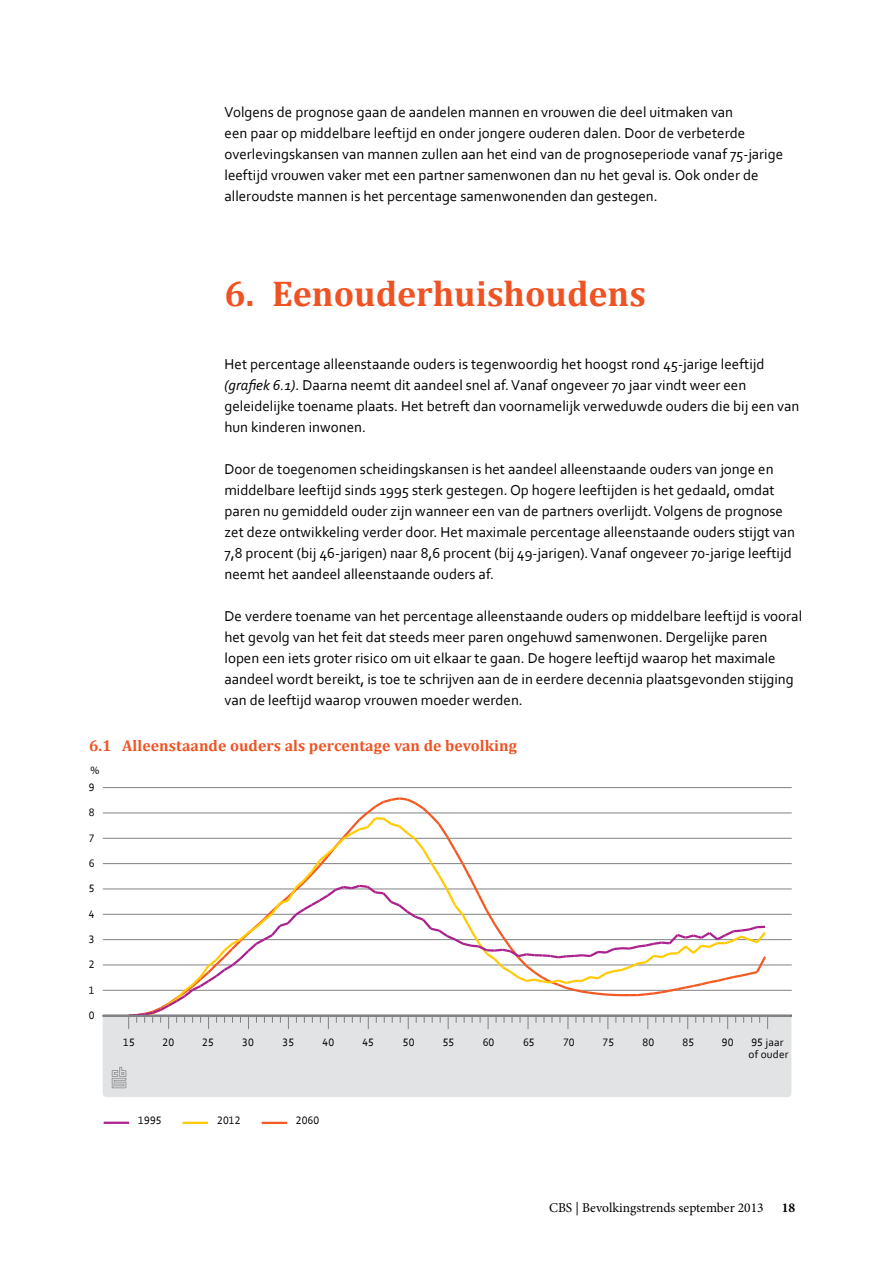
<style>
.page{position:relative;width:893px;height:1263px;background:#fff}
.page>*{position:absolute;margin:0;border:0;box-sizing:border-box;transform-origin:0 0}
.t1{font:700 36px "Cambria";color:#f05323}
.t2{font:700 15.75px "Cambria";letter-spacing:.005em;color:#f05323}
.t3{font:15px/21px "Corbel";color:#000}
.t4{font:13.5px "Minion Pro";color:#000}
.t5{font:700 13.5px "Minion Pro";color:#000}
.t6{font:11.25px/12px "Corbel";letter-spacing:.01em;color:#000}
.t7{font:11.25px "Myriad Pro";color:#000}
.s1{font-style:italic}
</style>
<div class="page">
<div style="left:103px;top:1017px;width:688px;height:80px;background:#e2e3e4"></div>
<svg style="left:112px;top:1067px;width:14px;height:21px"></svg>
<hr style="left:104px;top:1122px;width:25px;height:2px;background:#ab218e">
<hr style="left:262px;top:1122px;width:25px;height:2px;background:#f15a22">
<hr style="left:182px;top:1122px;width:26px;height:2px;background:#ffcb05">
<hr style="left:103px;top:990px;width:689px;height:1px;background:#808285">
<hr style="left:103px;top:965px;width:689px;height:1px;background:#808285">
<hr style="left:103px;top:939px;width:689px;height:1px;background:#808285">
<hr style="left:103px;top:914px;width:689px;height:1px;background:#808285">
<hr style="left:103px;top:889px;width:689px;height:1px;background:#808285">
<hr style="left:103px;top:863px;width:689px;height:1px;background:#808285">
<hr style="left:103px;top:838px;width:689px;height:1px;background:#808285">
<hr style="left:103px;top:813px;width:689px;height:1px;background:#808285">
<hr style="left:103px;top:787px;width:689px;height:1px;background:#808285">
<svg style="left:126px;top:797px;width:642px;height:232px"></svg>
<hr style="left:103px;top:1015px;width:689px;height:2px;background:#808285">
<p class="t3" style="left:225px;top:101px;width:560px">Volgens de prognose gaan de aandelen mannen en vrouwen die deel uitmaken van<br>een paar op middelbare leeftijd en onder jongere ouderen dalen. Door de verbeterde overlevingskansen van mannen zullen aan het eind van de prognoseperiode vanaf 75-jarige leeftijd vrouwen vaker met een partner samenwonen dan nu het geval is. Ook onder de alleroudste mannen is het percentage samenwonenden dan gestegen.</p>
<h1 class="t1" style="left:225px;top:268px;width:423px">6. Eenouderhuishoudens</h1>
<p class="t3" style="left:225px;top:353px;width:576px">Het percentage alleenstaande ouders is tegenwoordig het hoogst rond 45-jarige leeftijd <span class="s1">(grafiek 6.1)</span>. Daarna neemt dit aandeel snel af. Vanaf ongeveer 70 jaar vindt weer een geleidelijke toename plaats. Het betreft dan voornamelijk verweduwde ouders die bij een van hun kinderen inwonen.</p>
<p class="t3" style="left:225px;top:458px;width:572px">Door de toegenomen scheidingskansen is het aandeel alleenstaande ouders van jonge en middelbare leeftijd sinds 1995 sterk gestegen. Op hogere leeftijden is het gedaald, omdat paren nu gemiddeld ouder zijn wanneer een van de partners overlijdt. Volgens de prognose zet deze ontwikkeling verder door. Het maximale percentage alleenstaande ouders stijgt van 7,8 procent (bij 46-jarigen) naar 8,6 procent (bij 49-jarigen). Vanaf ongeveer 70-jarige leeftijd neemt het aandeel alleenstaande ouders af.</p>
<p class="t3" style="left:225px;top:605px;width:579px">De verdere toename van het percentage alleenstaande ouders op middelbare leeftijd is vooral het gevolg van het feit dat steeds meer paren ongehuwd samenwonen. Dergelijke paren lopen een iets groter risico om uit elkaar te gaan. De hogere leeftijd waarop het maximale aandeel wordt bereikt, is toe te schrijven aan de in eerdere decennia plaatsgevonden stijging van de leeftijd waarop vrouwen moeder werden.</p>
<p class="t2" style="left:89px;top:736px;width:429px">6.1 Alleenstaande ouders als percentage van de bevolking</p>
<p class="t7" style="left:90px;top:763px;width:10px">%</p>
<p class="t6" style="left:89px;top:781px;width:7px">9</p>
<p class="t6" style="left:89px;top:806px;width:7px">8</p>
<p class="t6" style="left:89px;top:831px;width:7px">7</p>
<p class="t6" style="left:89px;top:857px;width:7px">6</p>
<p class="t6" style="left:89px;top:882px;width:7px">5</p>
<p class="t6" style="left:89px;top:907px;width:7px">4</p>
<p class="t6" style="left:89px;top:933px;width:7px">3</p>
<p class="t6" style="left:89px;top:958px;width:7px">2</p>
<p class="t6" style="left:89px;top:984px;width:7px">1</p>
<p class="t6" style="left:89px;top:1009px;width:7px">0</p>
<p class="t6" style="left:123px;top:1036px;width:13px">15</p>
<p class="t6" style="left:163px;top:1036px;width:13px">20</p>
<p class="t6" style="left:202px;top:1036px;width:13px">25</p>
<p class="t6" style="left:242px;top:1036px;width:13px">30</p>
<p class="t6" style="left:282px;top:1036px;width:13px">35</p>
<p class="t6" style="left:322px;top:1036px;width:13px">40</p>
<p class="t6" style="left:362px;top:1036px;width:13px">45</p>
<p class="t6" style="left:403px;top:1036px;width:13px">50</p>
<p class="t6" style="left:443px;top:1036px;width:13px">55</p>
<p class="t6" style="left:483px;top:1036px;width:13px">60</p>
<p class="t6" style="left:523px;top:1036px;width:13px">65</p>
<p class="t6" style="left:563px;top:1036px;width:13px">70</p>
<p class="t6" style="left:602px;top:1036px;width:13px">75</p>
<p class="t6" style="left:642px;top:1036px;width:13px">80</p>
<p class="t6" style="left:682px;top:1036px;width:13px">85</p>
<p class="t6" style="left:722px;top:1036px;width:13px">90</p>
<p class="t6" style="left:749px;top:1036px;width:41px">95 jaar of ouder</p>
<p class="t6" style="left:138px;top:1113px;width:25px">1995</p>
<p class="t6" style="left:217px;top:1114px;width:25px">2012</p>
<p class="t6" style="left:296px;top:1114px;width:25px">2060</p>
<p class="t4" style="left:549px;top:1198px;width:216px">CBS | Bevolkingstrends september 2013</p>
<p class="t5" style="left:782px;top:1198px;width:15px">18</p>
</div>
